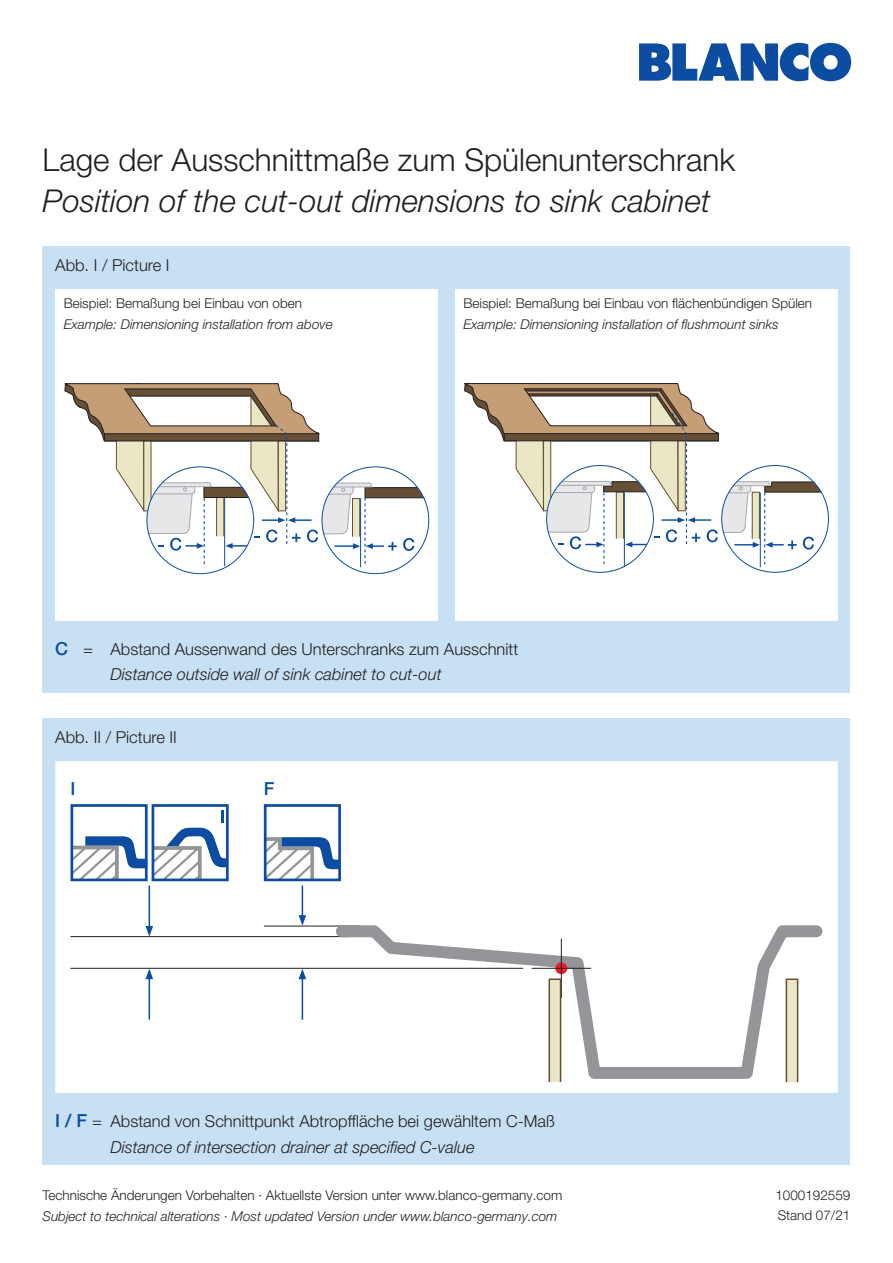
<style>
.page{position:relative;width:893px;height:1263px;background:#fff}
.page>*{position:absolute;margin:0;border:0;box-sizing:border-box;transform-origin:0 0}
.t1{font:italic 300 31.5px "Helvetica Neue LT Pro";color:#231f20}
.t2{font:300 31.5px "Helvetica Neue LT Pro";color:#231f20}
.t3{font:500 18px "Helvetica Neue LT Pro";color:#0d4da1}
.t4{font:300 16.5px/25.5px "Helvetica Neue LT Pro";color:#231f20}
.t5{font:300 13.5px/19.5px "Helvetica Neue LT Pro";color:#231f20}
.t6{font:italic 300 13.5px "Helvetica Neue LT Pro";color:#231f20}
.s1{font-weight:500;font-size:18px;color:#0d4da1}
.s2{font-style:italic}
</style>
<div class="page">
<div style="left:43px;top:247px;width:807px;height:446px;background:#c7e0f3"></div>
<div style="left:55px;top:289px;width:383px;height:332px;background:#fff"></div>
<svg style="left:64px;top:383px;width:365px;height:192px"></svg>
<div style="left:455px;top:289px;width:383px;height:332px;background:#fff"></div>
<svg style="left:603px;top:564px;width:27px;height:5px"></svg>
<hr style="left:624px;top:492px;width:1px;height:75px;background:#0d4da1">
<svg style="left:745px;top:564px;width:21px;height:5px"></svg>
<hr style="left:760px;top:493px;width:1px;height:74px;background:#0d4da1">
<svg style="left:464px;top:383px;width:364px;height:181px"></svg>
<div style="left:43px;top:719px;width:807px;height:446px;background:#c7e0f3"></div>
<div style="left:55px;top:761px;width:783px;height:332px;background:#fff"></div>
<svg style="left:639px;top:43px;width:212px;height:38px"></svg>
<hr style="left:70px;top:968px;width:453px;height:1px;background:#231f20">
<hr style="left:70px;top:936px;width:278px;height:1px;background:#231f20">
<hr style="left:264px;top:926px;width:96px;height:1px;background:#231f20">
<div style="left:153px;top:805px;width:74px;height:75px;background:#fff"></div>
<div style="left:152px;top:804px;width:77px;height:77px;border:3px solid #0d4da1"></div>
<svg style="left:221px;top:810px;width:2px;height:12px"></svg>
<svg style="left:330px;top:919px;width:498px;height:166px;background:#f3f3f3"></svg>
<svg style="left:555px;top:962px;width:12px;height:12px"></svg>
<hr style="left:532px;top:968px;width:59px;height:1px;background:#231f20">
<hr style="left:561px;top:938px;width:1px;height:60px;background:#231f20">
<hr style="left:149px;top:885px;width:1px;height:43px;background:#0d4da1">
<svg style="left:145px;top:926px;width:8px;height:10px"></svg>
<hr style="left:149px;top:977px;width:1px;height:43px;background:#0d4da1">
<svg style="left:145px;top:969px;width:8px;height:10px"></svg>
<hr style="left:302px;top:977px;width:1px;height:43px;background:#0d4da1">
<svg style="left:299px;top:969px;width:7px;height:10px"></svg>
<hr style="left:302px;top:885px;width:1px;height:32px;background:#0d4da1">
<svg style="left:299px;top:915px;width:7px;height:11px"></svg>
<div style="left:72px;top:805px;width:75px;height:74px;background:#fff"></div>
<div style="left:70px;top:804px;width:78px;height:77px;border:3px solid #0d4da1"></div>
<svg style="left:70px;top:828px;width:158px;height:53px"></svg>
<div style="left:265px;top:805px;width:75px;height:75px;background:#fff"></div>
<div style="left:264px;top:804px;width:77px;height:77px;border:3px solid #0d4da1"></div>
<svg style="left:264px;top:835px;width:76px;height:46px"></svg>
<div style="left:549px;top:978px;width:12px;height:108px;background:#eae7c6;border:2px solid #655035"></div>
<div style="left:543px;top:1082px;width:27px;height:9px;background:#fff"></div>
<div style="left:786px;top:978px;width:12px;height:108px;background:#eae7c6;border:2px solid #655035"></div>
<div style="left:778px;top:1082px;width:27px;height:9px;background:#fff"></div>
<h1 class="t2" style="left:43px;top:141px;width:694px">Lage der Ausschnittmaße zum Spülenunterschrank</h1>
<h1 class="t1" style="left:43px;top:182px;width:669px">Position of the cut-out dimensions to sink cabinet</h1>
<p class="t4" style="left:55px;top:252px;width:116px">Abb. I / Picture I</p>
<p class="t5" style="left:64px;top:293px;width:240px">Beispiel: Bemaßung bei Einbau von oben</p>
<p class="t6" style="left:64px;top:316px;width:271px">Example: Dimensioning installation from above</p>
<p class="t5" style="left:463px;top:293px;width:350px">Beispiel: Bemaßung bei Einbau von flächenbündigen Spülen</p>
<p class="t6" style="left:463px;top:316px;width:316px">Example: Dimensioning installation of flushmount sinks</p>
<p class="t4" style="left:111px;top:636px;width:409px;text-indent:-55px"><span class="s1">C</span> = Abstand Aussenwand des Unterschranks zum Ausschnitt<br><span class="s2">Distance outside wall of sink cabinet to cut-out</span></p>
<p class="t4" style="left:55px;top:724px;width:123px">Abb. II / Picture II</p>
<p class="t3" style="left:70px;top:778px;width:7px">I</p>
<p class="t3" style="left:264px;top:778px;width:12px">F</p>
<p class="t4" style="left:111px;top:1108px;width:446px;text-indent:-55px"><span class="s1">I / F</span> = Abstand von Schnittpunkt Abtropffläche bei gewähltem C-Maß<br><span class="s2">Distance of intersection drainer at specified C-value</span></p>
<p class="t5" style="left:43px;top:1185px;width:521px">Technische Änderungen Vorbehalten · Aktuellste Version unter www.blanco-germany.com</p>
<p class="t6" style="left:43px;top:1208px;width:516px">Subject to technical alterations · Most updated Version under www.blanco-germany.com</p>
<p class="t5" style="left:775px;top:1185px;width:77px">1000192559<br>Stand 07/21</p>
</div>
